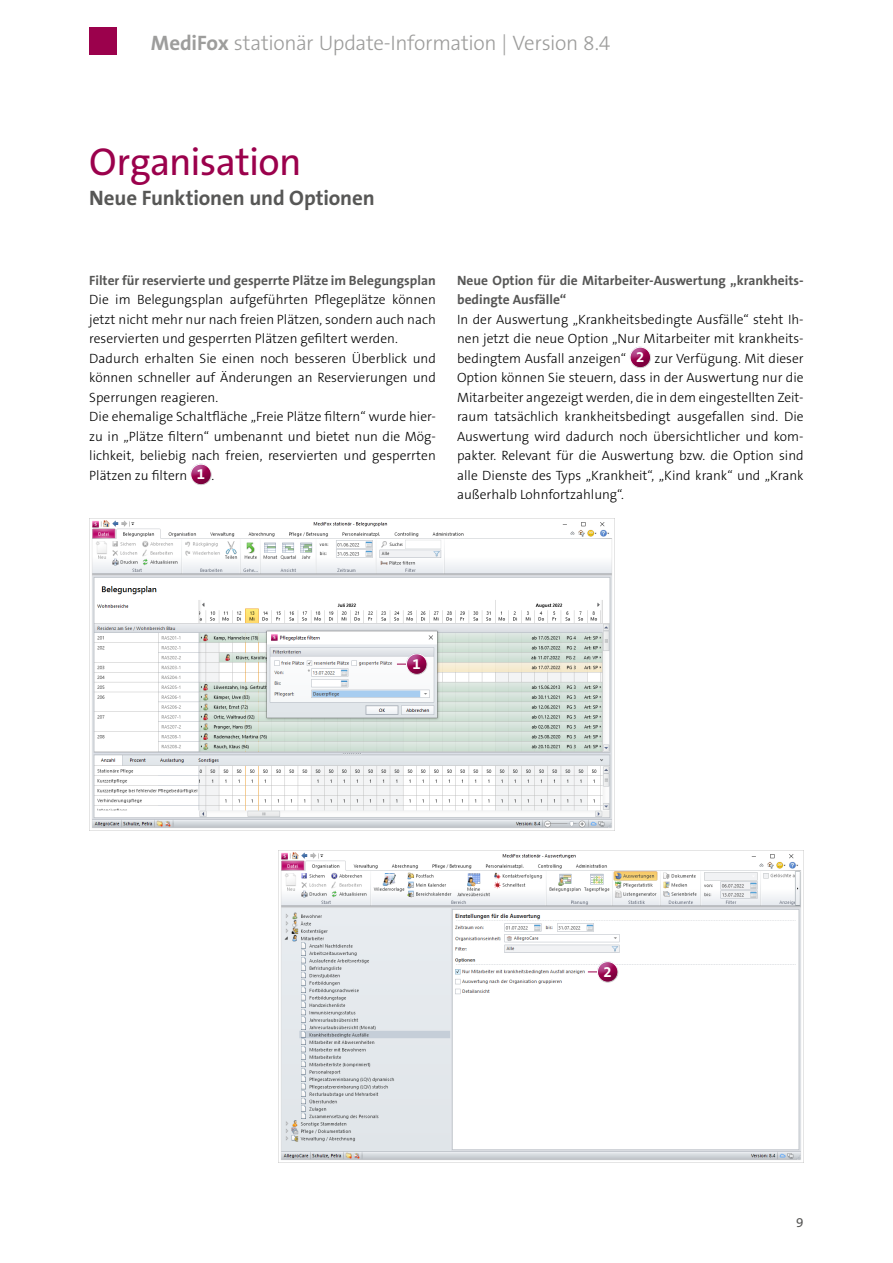
<style>
.page{position:relative;width:893px;height:1263px;background:#fff}
.page>*{position:absolute;margin:0;border:0;box-sizing:border-box;transform-origin:0 0}
.t1{font:39px "The Sans B5 Plain";letter-spacing:-.015em;color:#9b014c}
.t2{font:300 21px "The Sans B3";letter-spacing:-.015em;color:#9d9d9c}
.t3{font:700 21px "The Sans B7";letter-spacing:-.005em;color:#575756}
.t4{font:700 15px "The Sans B7";color:#fff}
.t5{font:300 13.5px/19.5px "The Sans B3";color:#000}
.t6{font:700 13.5px/19.5px "The Sans B7";color:#575756}
.t7{font:13.5px "The Sans B5 Plain";color:#575756}
.s1{font-family:"The Sans B7";font-weight:700}
.s2{font-family:"The Sans B7";font-weight:700;font-size:15px;color:#fff}
</style>
<div class="page">
<div style="left:89px;top:28px;width:28px;height:27px;background:#9b014c"></div>
<div style="left:183px;top:462px;width:39px;height:25px;background:#000;opacity:.2"></div>
<div style="left:623px;top:345px;width:39px;height:25px;background:#000;opacity:.2"></div>
<img style="left:89px;top:519px;width:526px;height:312px">
<img style="left:278px;top:850px;width:526px;height:312px">
<div style="left:395px;top:644px;width:39px;height:33px;background:#7682a5;opacity:.75"></div>
<div style="left:399px;top:652px;width:39px;height:25px;background:#000;opacity:.2"></div>
<div style="left:586px;top:952px;width:39px;height:32px;background:#fff"></div>
<div style="left:590px;top:960px;width:39px;height:25px;background:#000;opacity:.2"></div>
<h2 class="t2" style="left:151px;top:32px;width:461px"><span class="s1">MediFox</span> stationär Update-Information | Version 8.4</h2>
<h1 class="t1" style="left:89px;top:141px;width:214px">Organisation</h1>
<h2 class="t3" style="left:89px;top:186px;width:287px">Neue Funktionen und Optionen</h2>
<p class="t6" style="left:89px;top:271px;width:348px">Filter für reservierte und gesperrte Plätze im Belegungsplan</p>
<p class="t5" style="left:89px;top:291px;width:348px">Die im Belegungsplan aufgeführten Pflegeplätze können jetzt nicht mehr nur nach freien Plätzen, sondern auch nach reservierten und gesperrten Plätzen gefiltert werden.<br>Dadurch erhalten Sie einen noch besseren Überblick und können schneller auf Änderungen an Reservierungen und Sperrungen reagieren.<br>Die ehemalige Schaltfläche „Freie Plätze filtern“ wurde hier&shy;zu in „Plätze filtern“ umbenannt und bietet nun die Mög&shy;lichkeit, beliebig nach freien, reservierten und gesperrten Plätzen zu filtern <span class="s2">1</span> .</p>
<p class="t6" style="left:457px;top:271px;width:348px">Neue Option für die Mitarbeiter-Auswertung „krankheits&shy;bedingte Ausfälle“</p>
<p class="t5" style="left:457px;top:310px;width:348px;text-align:justify">In der Auswertung „Krankheitsbedingte Ausfälle“ steht Ih&shy;nen jetzt die neue Option „Nur Mitarbeiter mit krankheits&shy;bedingtem Ausfall anzeigen“ <span class="s2">2</span> zur Verfügung. Mit dieser Option können Sie steuern, dass in der Auswertung nur die Mitarbeiter angezeigt werden, die in dem eingestellten Zeit&shy;raum tatsächlich krankheitsbedingt ausgefallen sind. Die Auswertung wird dadurch noch übersichtlicher und kom&shy;pakter. Relevant für die Auswertung bzw. die Option sind alle Dienste des Typs „Krankheit“, „Kind krank“ und „Krank außerhalb Lohnfortzahlung“.</p>
<p class="t4" style="left:413px;top:656px;width:10px">1</p>
<p class="t4" style="left:604px;top:964px;width:10px">2</p>
<p class="t7" style="left:796px;top:1215px;width:9px">9</p>
</div>
